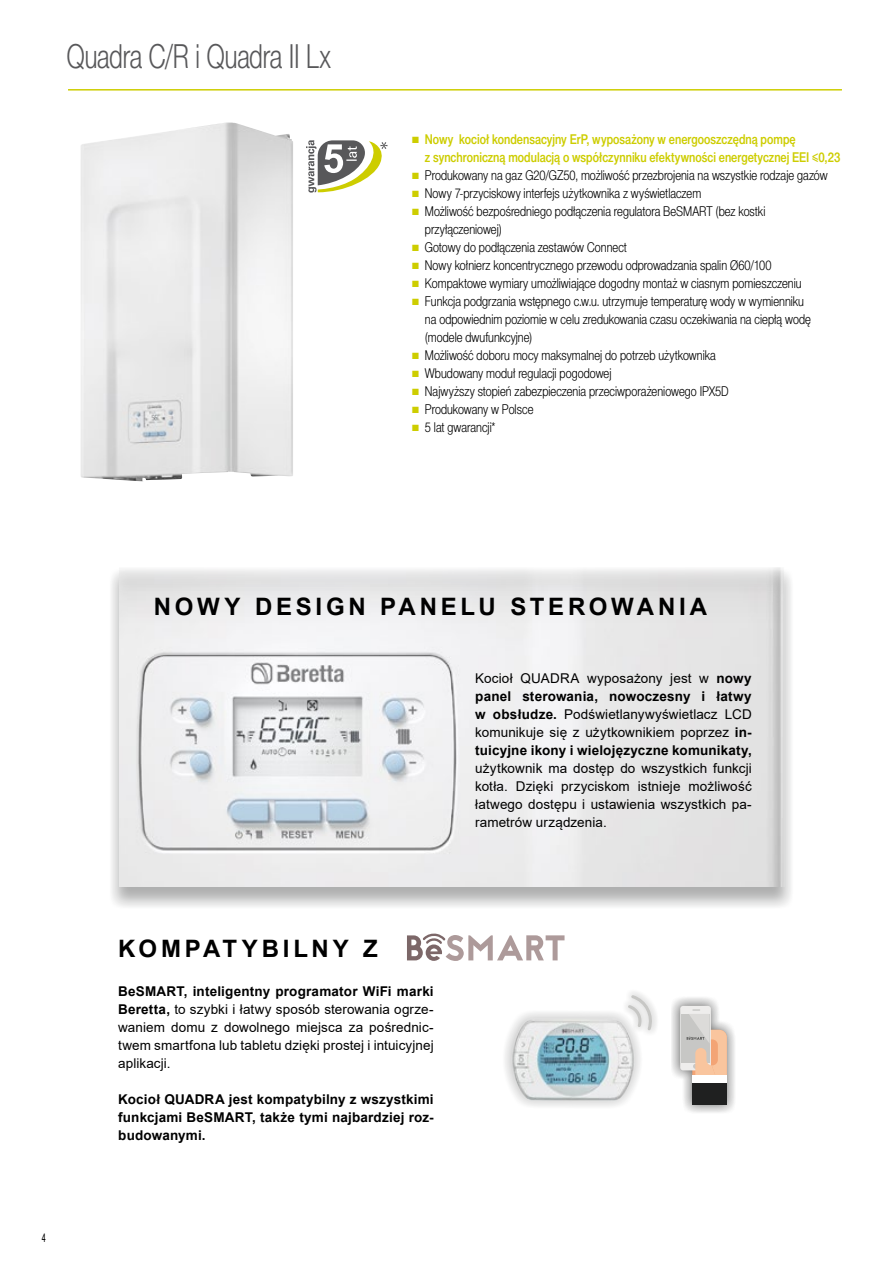
<style>
.page{position:relative;width:893px;height:1263px;background:#fff}
.page>*{position:absolute;margin:0;border:0;box-sizing:border-box;transform-origin:0 0}
.t1{font:33px "Switzer Cnd EFN Light";letter-spacing:-.01em;color:#58585a;scale:.9 1}
.t2{font:700 24px "Arial";letter-spacing:.16em;color:#000}
.t3{font:13.5px/18px "Switzer Cnd EFN Light";color:#000}
.t4{font:13.5px/18px "Arial";letter-spacing:.005em;color:#000;text-align:justify}
.t5{font:13.5px/18px "Switzer Cnd EFN Medium";color:#cdcd00}
.t6{font:700 13.5px/18px "Arial";letter-spacing:.015em;color:#000;text-align:justify}
.t7{font:12px "Switzer Cnd EFN";color:#000;scale:.75 1}
.s1{font-family:"Arial"}
.s2{font-family:"Arial";color:#cdcd00}
.s3{font-weight:700}
</style>
<div class="page">
<hr style="left:68px;top:89px;width:774px;height:2px;background:#cdcd00">
<svg style="left:306px;top:140px;width:81px;height:53px"></svg>
<svg style="left:111px;top:570px;width:680px;height:337px"></svg>
<img style="left:120px;top:568px;width:668px;height:319px">
<div style="left:502px;top:1009px;width:141px;height:100px;background:#fafafa"></div>
<img style="left:509px;top:1014px;width:127px;height:91px">
<svg style="left:407px;top:933px;width:157px;height:28px"></svg>
<svg style="left:671px;top:997px;width:64px;height:116px"></svg>
<div style="left:680px;top:1006px;width:31px;height:64px;background:#eeedec;border-radius:3px"></div>
<div style="left:681px;top:1014px;width:28px;height:48px;background:#c7c7c5"></div>
<div style="left:692px;top:1082px;width:35px;height:22px;background:#1f2020"></div>
<svg style="left:686px;top:1009px;width:41px;height:78px"></svg>
<svg style="left:622px;top:992px;width:35px;height:44px"></svg>
<svg style="left:626px;top:993px;width:27px;height:40px"></svg>
<img style="left:81px;top:122px;width:212px;height:359px">
<h1 class="t1" style="left:67px;top:37px;width:295px">Quadra C/R i Quadra II Lx</h1>
<p class="t5" style="left:425px;top:130px;width:417px;text-indent:-14px"><span class="s1">■</span> Nowy kocioł kondensacyjny ErP, wyposażony w energooszczędną pompę<br>z synchroniczną modulacją o współczynniku efektywności energetycznej EEI ≤0,23</p>
<p class="t3" style="left:411px;top:166px;width:418px"><span class="s2">■</span> Produkowany na gaz G20/GZ50, możliwość przezbrojenia na wszystkie rodzaje gazów</p>
<p class="t3" style="left:411px;top:184px;width:291px"><span class="s2">■</span> Nowy 7-przyciskowy interfejs użytkownika z wyświetlaczem</p>
<p class="t3" style="left:425px;top:202px;width:342px;text-indent:-14px"><span class="s2">■</span> Możliwość bezpośredniego podłączenia regulatora BeSMART (bez kostki przyłączeniowej)</p>
<p class="t3" style="left:411px;top:238px;width:217px"><span class="s2">■</span> Gotowy do podłączenia zestawów Connect</p>
<p class="t3" style="left:411px;top:256px;width:362px"><span class="s2">■</span> Nowy kołnierz koncentrycznego przewodu odprowadzania spalin Ø60/100</p>
<p class="t3" style="left:411px;top:274px;width:392px"><span class="s2">■</span> Kompaktowe wymiary umożliwiające dogodny montaż w ciasnym pomieszczeniu</p>
<p class="t3" style="left:425px;top:292px;width:387px;text-indent:-14px"><span class="s2">■</span> Funkcja podgrzania wstępnego c.w.u. utrzymuje temperaturę wody w wymienniku na odpowiednim poziomie w celu zredukowania czasu oczekiwania na ciepłą wodę (modele dwufunkcyjne)</p>
<p class="t3" style="left:411px;top:346px;width:306px"><span class="s2">■</span> Możliwość doboru mocy maksymalnej do potrzeb użytkownika</p>
<p class="t3" style="left:411px;top:364px;width:202px"><span class="s2">■</span> Wbudowany moduł regulacji pogodowej</p>
<p class="t3" style="left:411px;top:382px;width:319px"><span class="s2">■</span> Najwyższy stopień zabezpieczenia przeciwporażeniowego IPX5D</p>
<p class="t3" style="left:411px;top:400px;width:123px"><span class="s2">■</span> Produkowany w Polsce</p>
<p class="t3" style="left:411px;top:418px;width:86px"><span class="s2">■</span> 5 lat gwarancji*</p>
<p class="t7" style="left:42px;top:1230px;width:7px">4</p>
<h2 class="t2" style="left:154px;top:589px;width:555px">NOWY DESIGN PANELU STEROWANIA</h2>
<p class="t4" style="left:475px;top:669px;width:278px">Kocioł QUADRA wyposażony jest w <span class="s3">nowy panel sterowania, nowoczesny i łatwy w obsłudze.</span> Podświetlanywyświetlacz LCD komunikuje się z użytkownikiem poprzez <span class="s3">in&shy;tuicyjne ikony i wielojęzyczne komunikaty,</span></p>
<p class="t4" style="left:475px;top:759px;width:278px">użytkownik ma dostęp do wszystkich funkcji kotła. Dzięki przyciskom istnieje możliwość łatwego dostępu i ustawienia wszystkich pa&shy;rametrów urządzenia.</p>
<h2 class="t2" style="left:118px;top:932px;width:261px">KOMPATYBILNY Z</h2>
<p class="t4" style="left:118px;top:982px;width:317px"><span class="s3">BeSMART, inteligentny programator WiFi marki Beretta,</span> to szybki i łatwy sposób sterowania ogrze&shy;waniem domu z dowolnego miejsca za pośrednic&shy;twem smartfona lub tabletu dzięki prostej i intuicyjnej aplikacji.</p>
<p class="t6" style="left:118px;top:1090px;width:317px">Kocioł QUADRA jest kompatybilny z wszystkimi funkcjami BeSMART, także tymi najbardziej roz&shy;budowanymi.</p>
</div>
